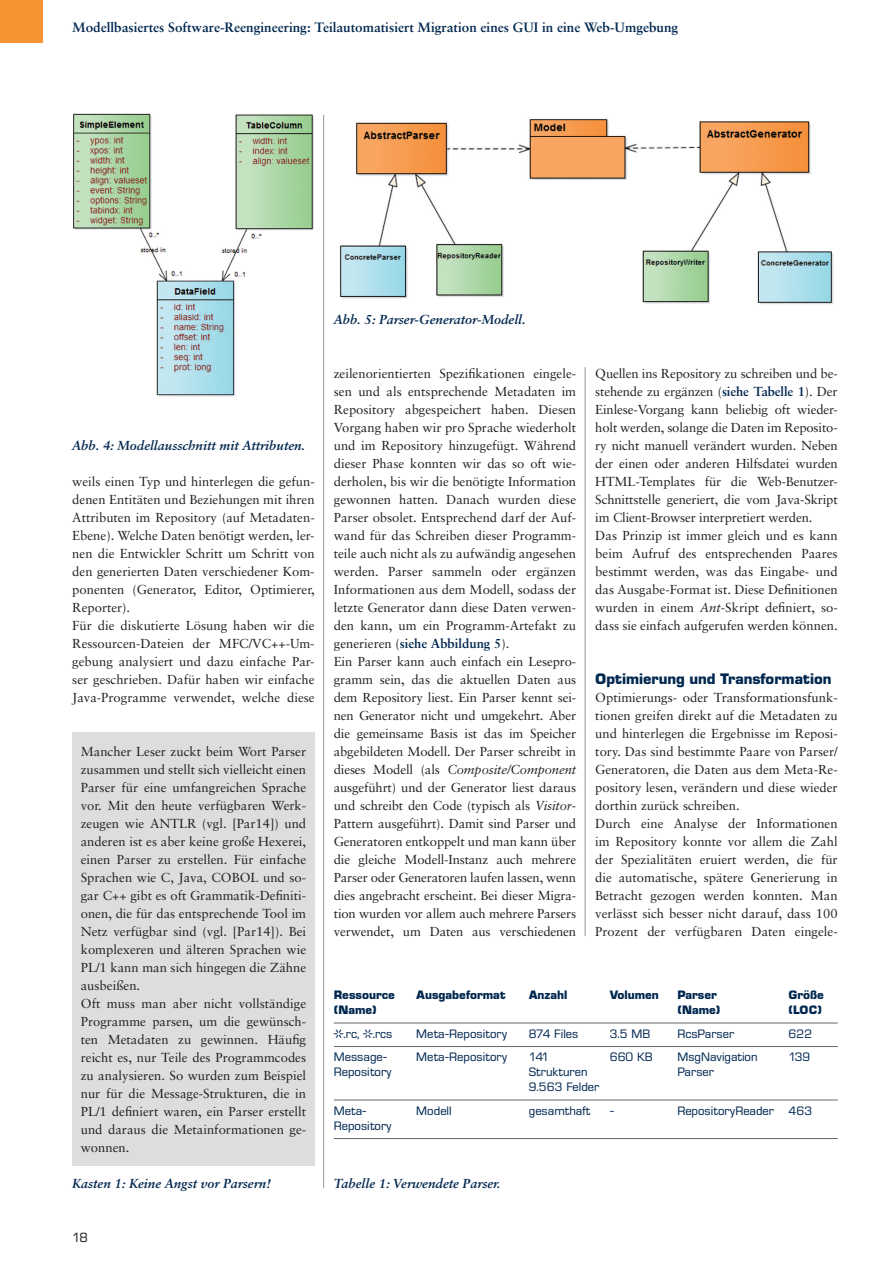
<style>
.page{position:relative;width:893px;height:1263px;background:#fff}
.page>*{position:absolute;margin:0;border:0;box-sizing:border-box;transform-origin:0 0}
.t1{font:700 15px "Eurostile BQ";color:#00274f}
.t2{font:700 13.5px "Sabon";color:#00274f}
.t3{font:13.05px/18px "Sabon";color:#231f20}
.t4{font:italic 700 13.05px "Sabon";color:#00274f}
.t5{font:13.05px "Eurostile BQ";color:#231f20}
.t6{font:12px "Eurostile BQ";color:#00274f}
.t7{font:700 12px "Eurostile BQ";color:#00274f}
.s1{font-weight:700;color:#00274f}
.s2{font-style:italic}
</style>
<div class="page">
<hr style="left:585px;top:367px;width:1px;height:569px;background:#939598">
<hr style="left:323px;top:115px;width:1px;height:1073px;background:#939598">
<div style="left:0;top:0;width:43px;height:43px;background:#f79332"></div>
<img style="left:73px;top:113px;width:241px;height:284px">
<div style="left:72px;top:732px;width:243px;height:434px;background:#dcdddf"></div>
<img style="left:340px;top:119px;width:494px;height:186px">
<hr style="left:334px;top:1022px;width:504px;height:1px;background:#6c6d70">
<hr style="left:334px;top:1046px;width:504px;height:1px;background:#6c6d70">
<hr style="left:334px;top:1099px;width:504px;height:1px;background:#6c6d70">
<hr style="left:334px;top:1138px;width:504px;height:1px;background:#6c6d70">
<p class="t2" style="left:72px;top:19px;width:608px">Modellbasiertes Software-Reengineering: Teilautomatisiert Migration eines GUI in eine Web-Umgebung</p>
<p class="t4" style="left:72px;top:438px;width:234px">Abb. 4: Modellausschnitt mit Attributen.</p>
<p class="t3" style="left:72px;top:472px;width:244px">weils einen Typ und hinterlegen die gefun&shy;denen Entitäten und Beziehungen mit ihren Attributen im Repository (auf Metadaten-Ebene). Welche Daten benötigt werden, ler&shy;nen die Entwickler Schritt um Schritt von den generierten Daten verschiedener Kom&shy;ponenten (Generator, Editor, Optimierer, Reporter).<br>Für die diskutierte Lösung haben wir die Ressourcen-Dateien der MFC/VC++-Um&shy;gebung analysiert und dazu einfache Par&shy;ser geschrieben. Dafür haben wir einfache Java-Programme verwendet, welche diese</p>
<p class="t3" style="left:81px;top:742px;width:227px">Mancher Leser zuckt beim Wort Parser zusammen und stellt sich vielleicht einen Parser für eine umfangreichen Sprache vor. Mit den heute verfügbaren Werk&shy;zeugen wie ANTLR (vgl. [Par14]) und anderen ist es aber keine große Hexerei, einen Parser zu erstellen. Für einfache Sprachen wie C, Java, COBOL und so&shy;gar C++ gibt es oft Grammatik-Definiti&shy;onen, die für das entsprechende Tool im Netz verfügbar sind (vgl. [Par14]). Bei komplexeren und älteren Sprachen wie PL/1 kann man sich hingegen die Zähne ausbeißen.<br>Oft muss man aber nicht vollständige Programme parsen, um die gewünsch&shy;ten Metadaten zu gewinnen. Häufig reicht es, nur Teile des Programmcodes zu analysieren. So wurden zum Beispiel nur für die Message-Strukturen, die in PL/1 definiert waren, ein Parser erstellt und daraus die Metainformationen ge&shy;wonnen.</p>
<p class="t4" style="left:72px;top:1175px;width:200px">Kasten 1: Keine Angst vor Parsern!</p>
<p class="t5" style="left:72px;top:1230px;width:17px">18</p>
<p class="t4" style="left:334px;top:312px;width:193px">Abb. 5: Parser-Generator-Modell.</p>
<p class="t3" style="left:334px;top:364px;width:244px">zeilenorientierten Spezifikationen eingele&shy;sen und als entsprechende Metadaten im Repository abgespeichert haben. Diesen Vorgang haben wir pro Sprache wiederholt und im Repository hinzugefügt. Während dieser Phase konnten wir das so oft wie&shy;derholen, bis wir die benötigte Information gewonnen hatten. Danach wurden diese Parser obsolet. Entsprechend darf der Auf&shy;wand für das Schreiben dieser Programm&shy;teile auch nicht als zu aufwändig angesehen werden. Parser sammeln oder ergänzen Informationen aus dem Modell, sodass der letzte Generator dann diese Daten verwen&shy;den kann, um ein Programm-Artefakt zu generieren (<span class="s1">siehe Abbildung 5</span>).<br>Ein Parser kann auch einfach ein Lesepro&shy;gramm sein, das die aktuellen Daten aus dem Repository liest. Ein Parser kennt sei&shy;nen Generator nicht und umgekehrt. Aber die gemeinsame Basis ist das im Speicher abgebildeten Modell. Der Parser schreibt in dieses Modell (als <span class="s2">Composite/Component </span>ausgeführt) und der Generator liest daraus und schreibt den Code (typisch als <span class="s2">Visitor</span>-Pattern ausgeführt). Damit sind Parser und Generatoren entkoppelt und man kann über die gleiche Modell-Instanz auch mehrere Parser oder Generatoren laufen lassen, wenn dies angebracht erscheint. Bei dieser Migra&shy;tion wurden vor allem auch mehrere Parsers verwendet, um Daten aus verschiedenen</p>
<p class="t3" style="left:595px;top:364px;width:244px">Quellen ins Repository zu schreiben und be&shy;stehende zu ergänzen (<span class="s1">siehe Tabelle 1</span>). Der Einlese-Vorgang kann beliebig oft wieder&shy;holt werden, solange die Daten im Reposito&shy;ry nicht manuell verändert wurden. Neben der einen oder anderen Hilfsdatei wurden HTML-Templates für die Web-Benutzer-Schnittstelle generiert, die vom Java-Skript im Client-Browser interpretiert werden.<br>Das Prinzip ist immer gleich und es kann beim Aufruf des entsprechenden Paares bestimmt werden, was das Eingabe- und das Ausgabe-Format ist. Diese Definitionen wurden in einem <span class="s2">Ant</span>-Skript definiert, so&shy;dass sie einfach aufgerufen werden können.</p>
<p class="t1" style="left:595px;top:670px;width:238px">Optimierung und Transformation</p>
<p class="t3" style="left:595px;top:688px;width:244px">Optimierungs- oder Transformationsfunk&shy;tionen greifen direkt auf die Metadaten zu und hinterlegen die Ergebnisse im Reposi&shy;tory. Das sind bestimmte Paare von Parser/ Generatoren, die Daten aus dem Meta-Re&shy;pository lesen, verändern und diese wieder dorthin zurück schreiben.<br>Durch eine Analyse der Informationen im Repository konnte vor allem die Zahl der Spezialitäten eruiert werden, die für die automatische, spätere Generierung in Betracht gezogen werden konnten. Man verlässt sich besser nicht darauf, dass 100<br>Prozent der verfügbaren Daten eingele-</p>
<p class="t7" style="left:334px;top:988px;width:63px">Ressource</p>
<p class="t7" style="left:416px;top:988px;width:91px">Ausgabeformat</p>
<p class="t7" style="left:529px;top:988px;width:40px">Anzahl</p>
<p class="t7" style="left:610px;top:988px;width:50px">Volumen</p>
<p class="t7" style="left:677px;top:988px;width:41px">Parser</p>
<p class="t7" style="left:788px;top:988px;width:37px">Größe</p>
<p class="t7" style="left:334px;top:1003px;width:44px">(Name)</p>
<p class="t7" style="left:677px;top:1003px;width:44px">(Name)</p>
<p class="t7" style="left:788px;top:1003px;width:35px">(LOC)</p>
<p class="t6" style="left:334px;top:1027px;width:60px">*.rc, *.rcs</p>
<p class="t6" style="left:416px;top:1027px;width:93px">Meta-Repository</p>
<p class="t6" style="left:529px;top:1027px;width:51px">874 Files</p>
<p class="t6" style="left:610px;top:1027px;width:42px">3.5 MB</p>
<p class="t6" style="left:677px;top:1027px;width:58px">RcsParser</p>
<p class="t6" style="left:788px;top:1027px;width:25px">622</p>
<p class="t6" style="left:334px;top:1050px;width:55px">Message-</p>
<p class="t6" style="left:416px;top:1050px;width:93px">Meta-Repository</p>
<p class="t6" style="left:529px;top:1050px;width:22px">141</p>
<p class="t6" style="left:610px;top:1050px;width:44px">660 KB</p>
<p class="t6" style="left:677px;top:1050px;width:82px">MsgNavigation</p>
<p class="t6" style="left:788px;top:1050px;width:24px">139</p>
<p class="t6" style="left:334px;top:1065px;width:60px">Repository</p>
<p class="t6" style="left:529px;top:1065px;width:60px">Strukturen</p>
<p class="t6" style="left:677px;top:1065px;width:38px">Parser</p>
<p class="t6" style="left:529px;top:1080px;width:72px">9.563 Felder</p>
<p class="t6" style="left:334px;top:1104px;width:34px">Meta-</p>
<p class="t6" style="left:416px;top:1104px;width:37px">Modell</p>
<p class="t6" style="left:529px;top:1104px;width:63px">gesamthaft</p>
<p class="t6" style="left:610px;top:1104px;width:5px">-</p>
<p class="t6" style="left:677px;top:1104px;width:136px">RepositoryReader 463</p>
<p class="t6" style="left:334px;top:1119px;width:60px">Repository</p>
<p class="t4" style="left:334px;top:1176px;width:168px">Tabelle 1: Verwendete Parser.</p>
</div>
